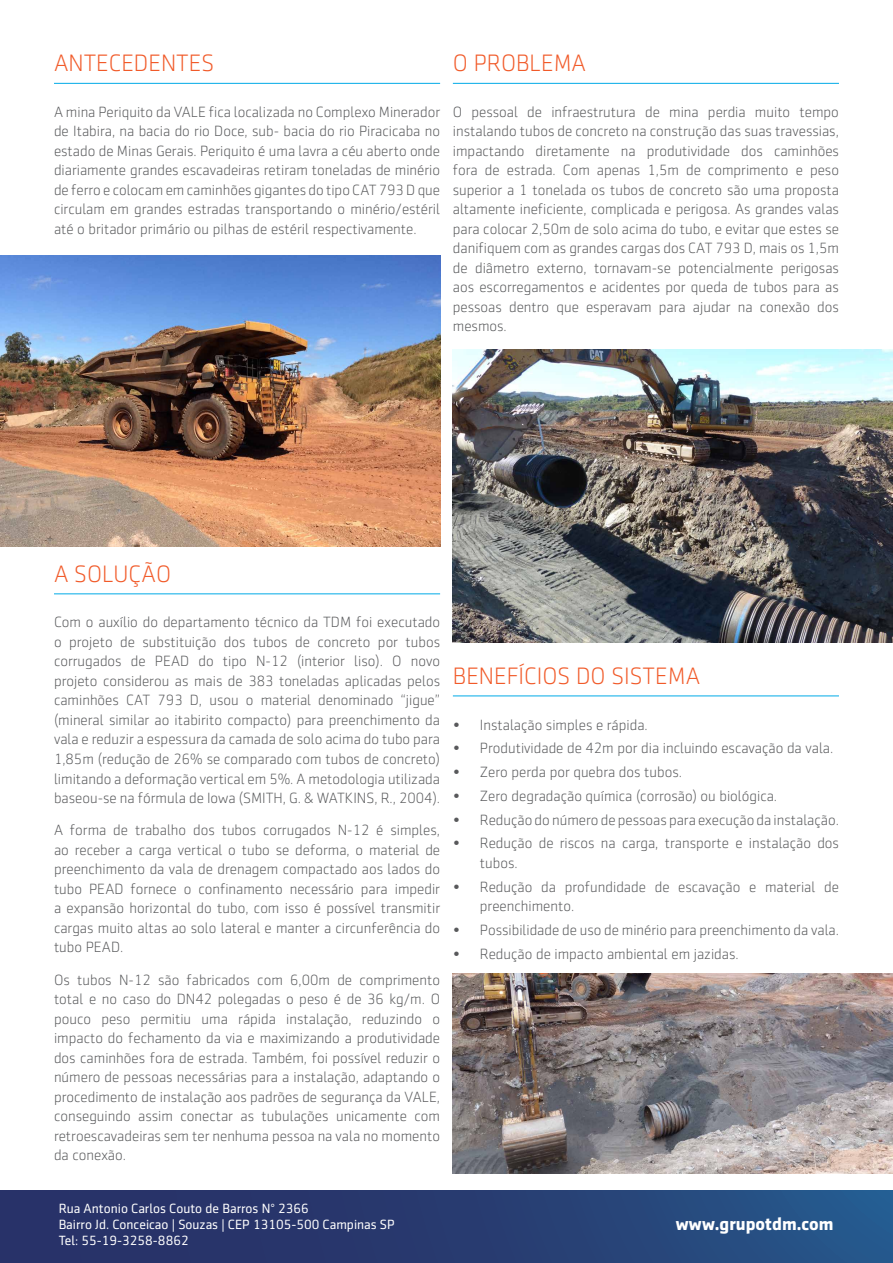
<style>
.page{position:relative;width:893px;height:1263px;background:#fff}
.page>*{position:absolute;margin:0;border:0;box-sizing:border-box;transform-origin:0 0}
.t1{font:300 24px "Sentico Sans DT";color:#f15a29}
.t2{font:700 18px "Sentico Sans DT";color:#fff}
.t3{font:300 15px/19.5px "Sentico Sans DT";color:#58595b;text-align:justify}
.t4{font:13.5px/16.2px "Sentico Sans DT";color:#fff}
</style>
<div class="page">
<hr style="left:54px;top:83px;width:386px;height:1px;background:#00aae7">
<hr style="left:453px;top:83px;width:386px;height:1px;background:#00aae7">
<hr style="left:453px;top:695px;width:386px;height:1px;background:#00aae7">
<div style="left:0;top:1191px;width:893px;height:72px;background:linear-gradient(to right,#292a61,#265487)"></div>
<hr style="left:54px;top:593px;width:386px;height:1px;background:#00aae7">
<img style="left:0;top:255px;width:440px;height:291px">
<img style="left:453px;top:350px;width:440px;height:293px">
<img style="left:453px;top:974px;width:440px;height:199px">
<h1 class="t1" style="left:54px;top:50px;width:162px">ANTECEDENTES</h1>
<p class="t3" style="left:54px;top:102px;width:388px">A mina Periquito da VALE fica localizada no Complexo M inerador de Itabira, na bacia do rio Doce, sub- bacia do rio Piracicaba no estado de M inas Gerais. Periquito é uma lavra a céu aberto onde diariamente grandes escavadeiras retiram toneladas de minério de ferro e colocam em caminhões gigantes do tipo CAT 793 D que circulam em grandes estradas transportando o minério/estéril até o britador primário ou pilhas de estéril respectivamente.</p>
<h1 class="t1" style="left:453px;top:50px;width:135px">O PROBLEMA</h1>
<p class="t3" style="left:453px;top:102px;width:388px">O pessoal de infraestrutura de mina perdia muito tempo instalando tubos de concreto na construção das suas travessias, impactando diretamente na produtividade dos caminhões fora de estrada. Com apenas 1,5m de comprimento e peso superior a 1 tonelada os tubos de concreto são uma proposta altamente ineficiente, complicada e perigosa. As grandes valas para colocar 2,50m de solo acima do tubo, e evitar que estes se danifiquem com as grandes cargas dos CAT 793 D, mais os 1,5m de diâmetro externo, tornavam-se potencialmente perigosas aos escorregamentos e acidentes por queda de tubos para as pessoas dentro que esperavam para ajudar na conexão dos mesmos.</p>
<h1 class="t1" style="left:54px;top:561px;width:119px">A SOLUÇÃO</h1>
<p class="t3" style="left:54px;top:613px;width:388px">Com o auxílio do departamento técnico da TDM foi executado o projeto de substituição dos tubos de concreto por tubos corrugados de PEAD do tipo N-12 (interior liso). O novo projeto considerou as mais de 383 toneladas aplicadas pelos caminhões CAT 793 D, usou o material denominado “jigue” (mineral similar ao itabirito compacto) para preenchimento da vala e reduzir a espessura da camada de solo acima do tubo para 1,85m (redução de 26% se comparado com tubos de concreto) limitando a deformação vertical em 5%. A metodologia utilizada baseou-se na fórmula de Iowa (SM ITH, G. &amp; WATKINS, R., 2004).</p>
<p class="t3" style="left:54px;top:820px;width:388px">A forma de trabalho dos tubos corrugados N-12 é simples, ao receber a carga vertical o tubo se deforma, o material de preenchimento da vala de drenagem compactado aos lados do tubo PEAD fornece o confinamento necessário para impedir a expansão horizontal do tubo, com isso é possível transmitir cargas muito altas ao solo lateral e manter a circunferência do tubo PEAD.</p>
<p class="t3" style="left:54px;top:970px;width:388px">Os tubos N-12 são fabricados com 6,00m de comprimento total e no caso do DN42 polegadas o peso é de 36 kg/m. O pouco peso permitiu uma rápida instalação, reduzindo o impacto do fechamento da via e maximizando a produtividade dos caminhões fora de estrada. Também, foi possível reduzir o número de pessoas necessárias para a instalação, adaptando o procedimento de instalação aos padrões de segurança da VALE, conseguindo assim conectar as tubulações unicamente com retroescavadeiras sem ter nenhuma pessoa na vala no momento da conexão.</p>
<h1 class="t1" style="left:453px;top:663px;width:249px">BENEFÍCIOS DO SISTEMA</h1>
<p class="t3" style="left:453px;top:715px;width:196px">• Instalação simples e rápida.</p>
<p class="t3" style="left:453px;top:739px;width:382px">• Produtividade de 42m por dia incluindo escavação da vala.</p>
<p class="t3" style="left:453px;top:762px;width:231px">• Zero perda por quebra dos tubos.</p>
<p class="t3" style="left:453px;top:786px;width:326px">• Zero degradação química (corrosão) ou biológica.</p>
<p class="t3" style="left:453px;top:810px;width:388px">• Redução do número de pessoas para execução da instalação.</p>
<p class="t3" style="left:480px;top:833px;width:361px;text-indent:-27px">• Redução de riscos na carga, transporte e instalação dos tubos.</p>
<p class="t3" style="left:480px;top:877px;width:361px;text-indent:-27px">• Redução da profundidade de escavação e material de preenchimento.</p>
<p class="t3" style="left:453px;top:920px;width:388px">• Possibilidade de uso de minério para preenchimento da vala.</p>
<p class="t3" style="left:453px;top:944px;width:287px">• Redução de impacto ambiental em jazidas.</p>
<p class="t4" style="left:59px;top:1200px;width:337px">Rua Antonio Carlos Couto de Barros N° 2366<br>Bairro Jd. Conceicao | Souzas | CEP 13105-500 Campinas SP<br>Tel: 55-19-3258-8862</p>
<p class="t2" style="left:676px;top:1214px;width:159px">www.grupotdm.com</p>
</div>
